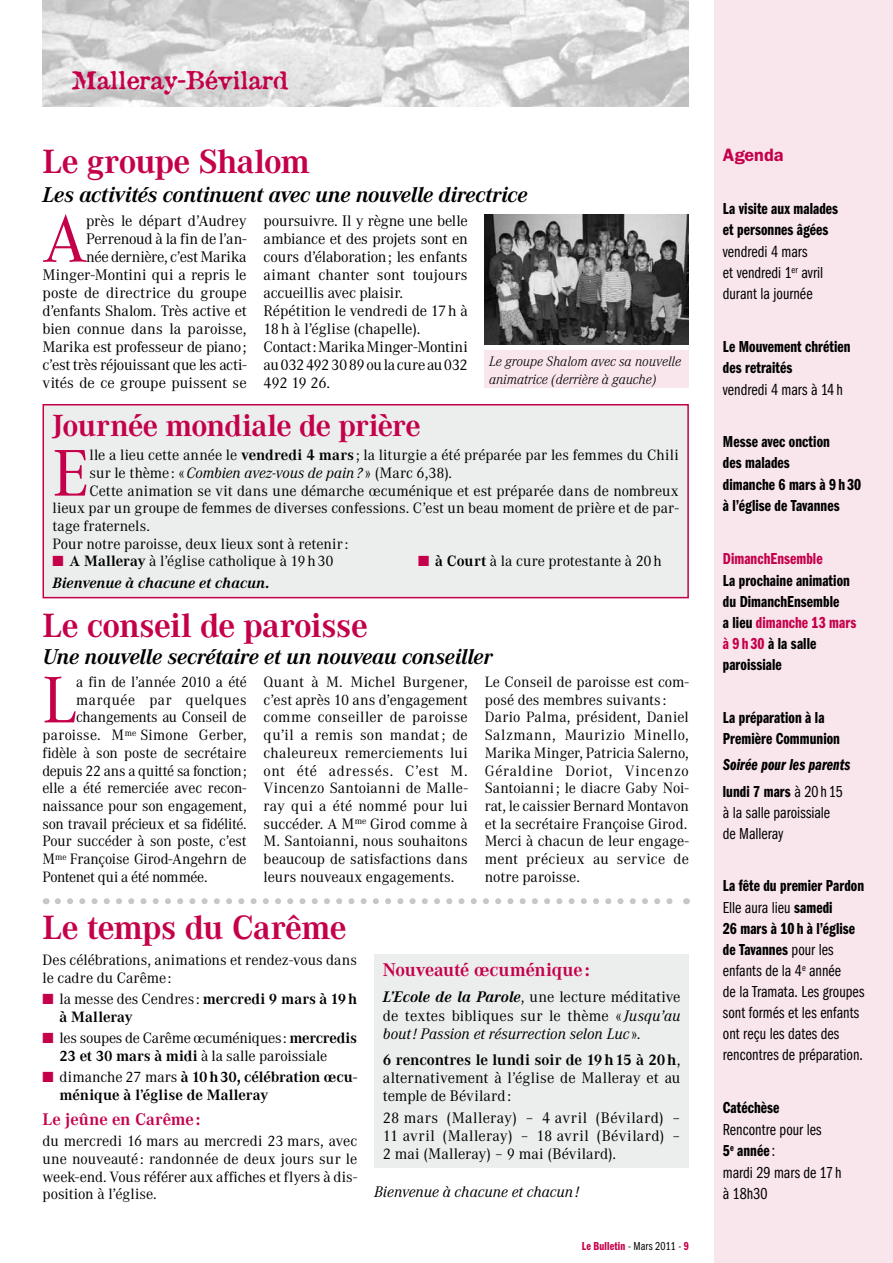
<style>
.page{position:relative;width:893px;height:1263px;background:#fff}
.page>*{position:absolute;margin:0;border:0;box-sizing:border-box;transform-origin:0 0}
.t1{font:65.7px "Corporate ABQ";color:#c5004b}
.t2{font:64.5px "Corporate ABQ";color:#c5004b}
.t3{font:700 33px "Corporate ABQ";letter-spacing:-.02em;color:#c5004b}
.t4{font:700 30px "Corporate ABQ";letter-spacing:-.025em;color:#c5004b}
.t5{font:24px "Attic";color:#c5004b}
.t6{font:italic 700 21px "Corporate ABQ";letter-spacing:-.02em;color:#000}
.t7{font:700 18px "Corporate ABQ";letter-spacing:-.015em;color:#c5004b}
.t8{font:600 18px "Franklin Gothic";color:#c5004b}
.t9{font:16.5px/21px "Franklin Gothic Demi Cmpr";letter-spacing:.005em;color:#000}
.t10{font:16.5px/21px "Franklin Gothic Book Cmpr";color:#000}
.t11{font:16.5px "Franklin Gothic Demi Cmpr Ital";letter-spacing:.005em;color:#000}
.t12{font:700 16.5px "Corporate ABQ";letter-spacing:-.01em;color:#c5004b}
.t13{font:16.5px "Franklin Gothic Demi Cmpr";letter-spacing:.005em;color:#c5004b}
.t14{font:15px/18px "Corporate ABQ";color:#000;text-align:justify}
.t15{font:italic 15px "Corporate ABQ";color:#000}
.t16{font:14.7px/17.7px "Corporate ABQ";color:#000}
.t17{font:700 14.7px/17.7px "Corporate ABQ";color:#000}
.t18{font:14.7px "Corporate ABQ";letter-spacing:-.025em;color:#000}
.t19{font:italic 700 14.7px "Corporate ABQ";letter-spacing:.005em;color:#000}
.t20{font:14.7px "Corporate ABQ";letter-spacing:-.03em;color:#000}
.t21{font:14.7px "Corporate ABQ";letter-spacing:.04em;color:#000}
.t22{font:italic 300 13.5px/18px "Corporate ABQ";color:#000}
.t23{font:12px "Franklin Gothic Demi Cmpr";letter-spacing:.015em;color:#c5004b}
.s1{font-weight:700}
.s2{font-style:italic}
.s3{color:#c5004b}
.s4{font-weight:400}
.s5{font-weight:700;font-style:italic}
.s6{font-family:"Franklin Gothic Book Cmpr";color:#000}
.s7{font-family:"Franklin Gothic Book Cmpr"}
.s8{font-family:"Franklin Gothic Demi Cmpr"}
</style>
<div class="page">
<div style="left:714px;top:0;width:179px;height:1263px;background:#f9e6ed"></div>
<img style="left:43px;top:0;width:646px;height:106px">
<div style="left:43px;top:405px;width:645px;height:193px;background:#eceded"></div>
<div style="left:43px;top:404px;width:646px;height:194px;border:2px solid #c5004b"></div>
<div style="left:374px;top:954px;width:315px;height:214px;background:#eceded"></div>
<svg style="left:58px;top:898px;width:615px;height:6px"></svg>
<div style="left:485px;top:351px;width:204px;height:37px;background:#f9e6ed"></div>
<img style="left:485px;top:215px;width:204px;height:129px">
<h3 class="t5" style="left:72px;top:64px;width:217px">Malleray-Bévilard</h3>
<h3 class="t3" style="left:43px;top:142px;width:269px">Le groupe Shalom</h3>
<h3 class="t6" style="left:43px;top:181px;width:486px">Les activités continuent avec une nouvelle directrice</h3>
<h1 class="t1" style="left:43px;top:201px;width:46px">A</h1>
<p class="t14" style="left:43px;top:212px;width:206px;text-align:right">près le départ d’Audrey<br>Perrenoud à la fin de l’an-<br>née dernière, c’est Marika<br>Minger-Montini qui a repris le poste de directrice du groupe d’enfants Shalom. Très active et bien connue dans la paroisse,<br>Marika est professeur de piano; c’est très réjouissant que les acti&shy;vités de ce groupe puissent se</p>
<p class="t14" style="left:264px;top:212px;width:206px;text-align:left">poursuivre. Il y règne une belle ambiance et des projets sont en cours d’élaboration; les enfants aimant chanter sont toujours accueillis avec plaisir.<br>Répétition le vendredi de 17h à<br>18h à l’église (chapelle).<br>Contact: Marika Minger-Montini au 032 492 30 89 ou la cure au 032<br>492 19 26.</p>
<p class="t22" style="left:489px;top:352px;width:194px">Le groupe Shalom avec sa nouvelle animatrice (derrière à gauche)</p>
<h3 class="t4" style="left:53px;top:408px;width:370px">Journée mondiale de prière</h3>
<h2 class="t2" style="left:53px;top:436px;width:38px">E</h2>
<p class="t16" style="left:90px;top:446px;width:591px">lle a lieu cette année le <span class="s1">vendredi 4 mars</span> ; la liturgie a été préparée par les femmes du Chili</p>
<p class="t16" style="left:90px;top:464px;width:364px">sur le thème : «<span class="s2">Combien avez-vous de pain?</span> » (Marc 6,38).</p>
<p class="t16" style="left:90px;top:482px;width:591px">Cette animation se vit dans une démarche œcuménique et est préparée dans de nombreux</p>
<p class="t16" style="left:53px;top:499px;width:628px">lieux par un groupe de femmes de diverses confessions. C’est un beau moment de prière et de par-</p>
<p class="t16" style="left:53px;top:517px;width:99px">tage fraternels.</p>
<p class="t16" style="left:53px;top:535px;width:297px">Pour notre paroisse, deux lieux sont à retenir :</p>
<p class="t16" style="left:53px;top:553px;width:283px"><span class="s3">■</span> <span class="s1">A Malleray</span> à l’église catholique à 19h30</p>
<p class="t16" style="left:418px;top:553px;width:245px"><span class="s3">■</span> <span class="s1">à Court</span> à la cure protestante à 20h</p>
<p class="t19" style="left:53px;top:574px;width:219px">Bienvenue à chacune et chacun.</p>
<h3 class="t3" style="left:43px;top:606px;width:327px">Le conseil de paroisse</h3>
<h3 class="t6" style="left:43px;top:643px;width:451px">Une nouvelle secrétaire et un nouveau conseiller</h3>
<h2 class="t2" style="left:43px;top:662px;width:35px">L</h2>
<p class="t16" style="left:76px;top:673px;width:172px">a fin de l’année 2010 a été</p>
<p class="t16" style="left:264px;top:673px;width:206px;text-align:justify">Quant à M. Michel Burgener, c’est après 10 ans d’engagement comme conseiller de paroisse qu’il a remis son mandat; de chaleureux remerciements lui ont été adressés. C’est M.<br>Vincenzo Santoianni de Malle&shy;ray qui a été nommé pour lui succéder. A M<sup>me</sup> Girod comme à M. Santoianni, nous souhaitons beaucoup de satisfactions dans leurs nouveaux engagements.</p>
<p class="t16" style="left:485px;top:673px;width:206px">Le Conseil de paroisse est com&shy;posé des membres suivants :<br>Dario Palma, président, Daniel<br>Salzmann, Maurizio Minello,<br>Marika Minger, Patricia Salerno,<br>Géraldine Doriot, Vincenzo<br>Santoianni; le diacre Gaby Noi&shy;rat, le caissier Bernard Montavon et la secrétaire Françoise Girod.<br>Merci à chacun de leur engage&shy;ment précieux au service de notre paroisse.</p>
<p class="t21" style="left:76px;top:691px;width:172px">marquée par quelques</p>
<p class="t16" style="left:76px;top:709px;width:172px">changements au Conseil de</p>
<p class="t16" style="left:43px;top:726px;width:206px">paroisse. M<sup>me</sup> Simone Gerber,</p>
<p class="t16" style="left:43px;top:744px;width:206px">fidèle à son poste de secrétaire</p>
<p class="t18" style="left:43px;top:762px;width:206px">depuis 22 ans a quitté sa fonction;</p>
<p class="t16" style="left:43px;top:779px;width:206px">elle a été remerciée avec recon-</p>
<p class="t16" style="left:43px;top:797px;width:206px">naissance pour son engagement,</p>
<p class="t18" style="left:43px;top:815px;width:206px">son travail précieux et sa fidélité.</p>
<p class="t16" style="left:43px;top:832px;width:206px">Pour succéder à son poste, c’est</p>
<p class="t16" style="left:43px;top:850px;width:206px">M<sup>me</sup> Françoise Girod-Angehrn de</p>
<p class="t20" style="left:43px;top:868px;width:167px">Pontenet qui a été nommée.</p>
<h3 class="t3" style="left:43px;top:908px;width:305px">Le temps du Carême</h3>
<p class="t16" style="left:43px;top:951px;width:316px">Des célébrations, animations et rendez-vous dans le cadre du Carême :</p>
<p class="t17" style="left:60px;top:990px;width:299px;text-indent:-17px"><span class="s3">■</span> <span class="s4">la messe des Cendres :</span> mercredi 9 mars à 19h à Malleray</p>
<p class="t16" style="left:60px;top:1029px;width:299px;text-indent:-17px"><span class="s3">■</span> les soupes de Carême œcuméniques: <span class="s1">mercredis<br>23 et 30 mars à midi</span> à la salle paroissiale</p>
<p class="t17" style="left:60px;top:1068px;width:299px;text-indent:-17px"><span class="s3">■</span> <span class="s4">dimanche 27 mars</span> à 10h30, célébration œcu&shy;ménique à l’église de Malleray</p>
<p class="t12" style="left:43px;top:1109px;width:160px">Le jeûne en Carême:</p>
<p class="t16" style="left:43px;top:1132px;width:316px;text-align:justify">du mercredi 16 mars au mercredi 23 mars, avec une nouveauté : randonnée de deux jours sur le week-end. Vous référer aux affiches et flyers à dis&shy;position à l’église.</p>
<p class="t7" style="left:383px;top:959px;width:208px">Nouveauté œcuménique:</p>
<p class="t14" style="left:383px;top:988px;width:299px"><span class="s5">L’Ecole de la Parole</span>, une lecture méditative de textes bibliques sur le thème « <span class="s2">Jusqu’au bout! Passion et résurrection selon Luc</span> ».</p>
<p class="t14" style="left:383px;top:1051px;width:299px"><span class="s1">6 rencontres le lundi soir de 19h15 à 20h</span>, alternativement à l’église de Malleray et au temple de Bévilard:</p>
<p class="t14" style="left:383px;top:1109px;width:299px">28 mars (Malleray) – 4 avril (Bévilard) – 11 avril (Malleray) – 18 avril (Bévilard) – 2 mai (Malleray) – 9 mai (Bévilard).</p>
<p class="t15" style="left:374px;top:1182px;width:207px">Bienvenue à chacune et chacun!</p>
<p class="t23" style="left:582px;top:1239px;width:108px">Le Bulletin <span class="s6">- Mars 2011 -</span> 9</p>
<p class="t8" style="left:723px;top:144px;width:62px">Agenda</p>
<p class="t9" style="left:723px;top:198px;width:117px">La visite aux malades et personnes âgées</p>
<p class="t10" style="left:723px;top:241px;width:102px">vendredi 4 mars<br>et vendredi 1<sup>er</sup> avril durant la journée</p>
<p class="t9" style="left:723px;top:336px;width:129px">Le Mouvement chrétien des retraités</p>
<p class="t10" style="left:723px;top:379px;width:121px">vendredi 4 mars à 14 h</p>
<p class="t9" style="left:723px;top:431px;width:140px">Messe avec onction<br>des malades<br>dimanche 6 mars à 9 h 30 à l’église de Tavannes</p>
<p class="t13" style="left:723px;top:550px;width:101px">DimanchEnsemble</p>
<p class="t9" style="left:723px;top:570px;width:135px">La prochaine animation du DimanchEnsemble<br>a lieu <span class="s3">dimanche 13 mars à 9 h 30</span> à la salle paroissiale</p>
<p class="t9" style="left:723px;top:707px;width:119px">La préparation à la<br>Première Communion</p>
<p class="t11" style="left:723px;top:755px;width:129px">Soirée pour les parents</p>
<p class="t9" style="left:723px;top:781px;width:121px">lundi 7 mars <span class="s7">à 20 h 15</span></p>
<p class="t10" style="left:723px;top:802px;width:109px">à la salle paroissiale de Malleray</p>
<p class="t9" style="left:723px;top:875px;width:143px">La fête du premier Pardon</p>
<p class="t10" style="left:723px;top:898px;width:111px">Elle aura lieu <span class="s8">samedi</span></p>
<p class="t9" style="left:723px;top:919px;width:134px">26 mars à 10 h à l’église de Tavannes <span class="s7">pour les</span></p>
<p class="t10" style="left:723px;top:961px;width:143px">enfants de la 4<sup>e</sup> année<br>de la Tramata. Les groupes sont formés et les enfants ont reçu les dates des rencontres de préparation.</p>
<p class="t9" style="left:723px;top:1097px;width:58px">Catéchèse</p>
<p class="t10" style="left:723px;top:1119px;width:100px">Rencontre pour les</p>
<p class="t9" style="left:723px;top:1140px;width:54px">5<sup>e</sup> année<span class="s7">:</span></p>
<p class="t10" style="left:723px;top:1162px;width:120px">mardi 29 mars de 17 h à 18h30</p>
</div>
